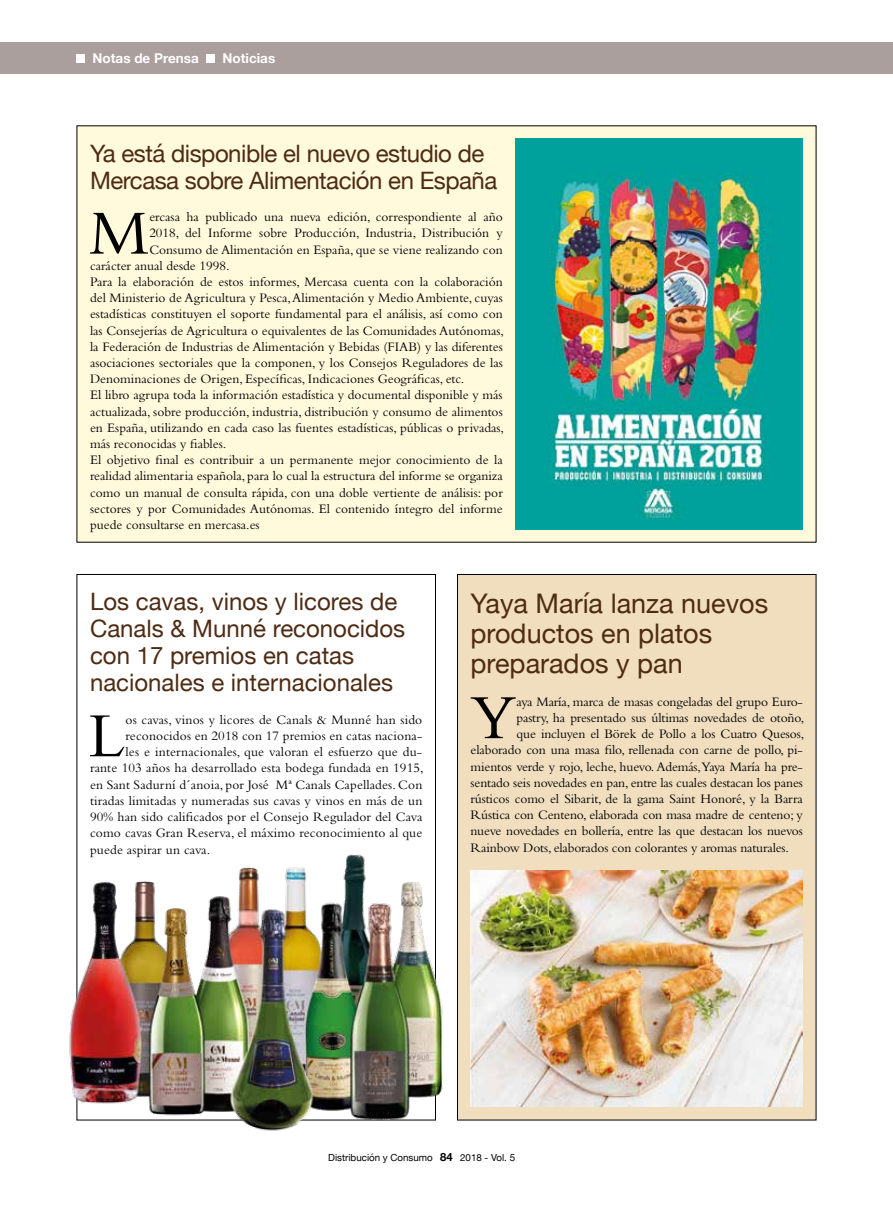
<style>
.page{position:relative;width:893px;height:1212px;background:#fff}
.page>*{position:absolute;margin:0;border:0;box-sizing:border-box;transform-origin:0 0}
.t1{font:65.55px "Bembo";color:#000}
.t2{font:27px/30px "Helvetica Neue";color:#4e2b13}
.t3{font:24px/27px "Helvetica Neue";color:#4e2b13}
.t4{font:24px/27px "Helvetica Neue";letter-spacing:-.02em;color:#4e2b13}
.t5{font:13.5px "Bembo";color:#000}
.t6{font:700 13.5px "Helvetica Neue";color:#fff}
.t7{font:9.75px "Helvetica Neue";color:#000}
.s1{font-weight:700;font-size:11.25px}
</style>
<div class="page">
<div style="left:77px;top:126px;width:739px;height:416px;background:#fffadc"></div>
<img style="left:515px;top:139px;width:288px;height:390px">
<img style="left:69px;top:844px;width:398px;height:287px">
<div style="left:457px;top:574px;width:359px;height:546px;background:#f0debf"></div>
<img style="left:471px;top:870px;width:332px;height:237px">
<div style="left:0;top:43px;width:893px;height:31px;background:#aa9f9d"></div>
<div style="left:77px;top:54px;width:8px;height:9px;background:#fff"></div>
<div style="left:206px;top:54px;width:9px;height:9px;background:#fff"></div>
<p class="t6" style="left:93px;top:47px;width:108px">Notas de Prensa</p>
<p class="t6" style="left:223px;top:47px;width:54px">Noticias</p>
<h3 class="t4" style="left:90px;top:141px;width:409px">Ya está disponible el nuevo estudio de<br>Mercasa sobre Alimentación en España</h3>
<h1 class="t1" style="left:89px;top:195px;width:62px">M</h1>
<p class="t5" style="left:149px;top:209px;width:355px">ercasa ha publicado una nueva edición, correspondiente al año</p>
<p class="t5" style="left:149px;top:225px;width:355px">2018, del Informe sobre Producción, Industria, Distribución y</p>
<p class="t5" style="left:149px;top:241px;width:355px">Consumo de Alimentación en España, que se viene realizando con</p>
<p class="t5" style="left:90px;top:258px;width:141px">carácter anual desde 1998.</p>
<p class="t5" style="left:90px;top:274px;width:414px">Para la elaboración de estos informes, Mercasa cuenta con la colaboración</p>
<p class="t5" style="left:90px;top:290px;width:414px">del Ministerio de Agricultura y Pesca, Alimentación y Medio Ambiente, cuyas</p>
<p class="t5" style="left:90px;top:306px;width:414px">estadísticas constituyen el soporte fundamental para el análisis, así como con</p>
<p class="t5" style="left:90px;top:322px;width:416px">las Consejerías de Agricultura o equivalentes de las Comunidades Autónomas,</p>
<p class="t5" style="left:90px;top:339px;width:414px">la Federación de Industrias de Alimentación y Bebidas (FIAB) y las diferentes</p>
<p class="t5" style="left:90px;top:355px;width:414px">asociaciones sectoriales que la componen, y los Consejos Reguladores de las</p>
<p class="t5" style="left:90px;top:371px;width:376px">Denominaciones de Origen, Específicas, Indicaciones Geográficas, etc.</p>
<p class="t5" style="left:90px;top:387px;width:414px">El libro agrupa toda la información estadística y documental disponible y más</p>
<p class="t5" style="left:90px;top:403px;width:414px">actualizada, sobre producción, industria, distribución y consumo de alimentos</p>
<p class="t5" style="left:90px;top:420px;width:416px">en España, utilizando en cada caso las fuentes estadísticas, públicas o privadas,</p>
<p class="t5" style="left:90px;top:436px;width:138px">más reconocidas y fiables.</p>
<p class="t5" style="left:90px;top:452px;width:414px">El objetivo final es contribuir a un permanente mejor conocimiento de la</p>
<p class="t5" style="left:90px;top:468px;width:414px">realidad alimentaria española, para lo cual la estructura del informe se organiza</p>
<p class="t5" style="left:90px;top:484px;width:414px">como un manual de consulta rápida, con una doble vertiente de análisis: por</p>
<p class="t5" style="left:90px;top:501px;width:414px">sectores y por Comunidades Autónomas. El contenido íntegro del informe</p>
<p class="t5" style="left:90px;top:517px;width:171px">puede consultarse en mercasa.es</p>
<h3 class="t3" style="left:90px;top:590px;width:317px">Los cavas, vinos y licores de<br>Canals &amp; Munné reconocidos con 17 premios en catas nacionales e internacionales</h3>
<h1 class="t1" style="left:89px;top:697px;width:38px">L</h1>
<p class="t5" style="left:126px;top:712px;width:298px">os cavas, vinos y licores de Canals &amp; Munné han sido</p>
<p class="t5" style="left:126px;top:728px;width:298px">reconocidos en 2018 con 17 premios en catas naciona-</p>
<p class="t5" style="left:126px;top:744px;width:298px">les e internacionales, que valoran el esfuerzo que du-</p>
<p class="t5" style="left:90px;top:760px;width:335px">rante 103 años ha desarrollado esta bodega fundada en 1915,</p>
<p class="t5" style="left:90px;top:776px;width:334px">en Sant Sadurní d´anoia, por José Mª Canals Capellades. Con</p>
<p class="t5" style="left:90px;top:793px;width:334px">tiradas limitadas y numeradas sus cavas y vinos en más de un</p>
<p class="t5" style="left:90px;top:809px;width:334px">90% han sido calificados por el Consejo Regulador del Cava</p>
<p class="t5" style="left:90px;top:825px;width:334px">como cavas Gran Reserva, el máximo reconocimiento al que</p>
<p class="t5" style="left:90px;top:841px;width:122px">puede aspirar un cava.</p>
<h2 class="t2" style="left:471px;top:590px;width:299px">Yaya María lanza nuevos productos en platos preparados y pan</h2>
<h1 class="t1" style="left:471px;top:679px;width:48px">Y</h1>
<p class="t5" style="left:517px;top:694px;width:288px">aya María, marca de masas congeladas del grupo Euro-</p>
<p class="t5" style="left:517px;top:710px;width:289px">pastry, ha presentado sus últimas novedades de otoño,</p>
<p class="t5" style="left:517px;top:726px;width:289px">que incluyen el Börek de Pollo a los Cuatro Quesos,</p>
<p class="t5" style="left:471px;top:742px;width:334px">elaborado con una masa filo, rellenada con carne de pollo, pi-</p>
<p class="t5" style="left:471px;top:758px;width:334px">mientos verde y rojo, leche, huevo. Además,Yaya María ha pre-</p>
<p class="t5" style="left:471px;top:775px;width:334px">sentado seis novedades en pan, entre las cuales destacan los panes</p>
<p class="t5" style="left:471px;top:791px;width:334px">rústicos como el Sibarit, de la gama Saint Honoré, y la Barra</p>
<p class="t5" style="left:471px;top:807px;width:334px">Rústica con Centeno, elaborada con masa madre de centeno; y</p>
<p class="t5" style="left:471px;top:823px;width:334px">nueve novedades en bollería, entre las que destacan los nuevos</p>
<p class="t5" style="left:471px;top:839px;width:320px">Rainbow Dots, elaborados con colorantes y aromas naturales.</p>
<p class="t7" style="left:328px;top:1150px;width:188px">Distribución y Consumo <span class="s1">84</span> 2018 - Vol. 5</p>
</div>
